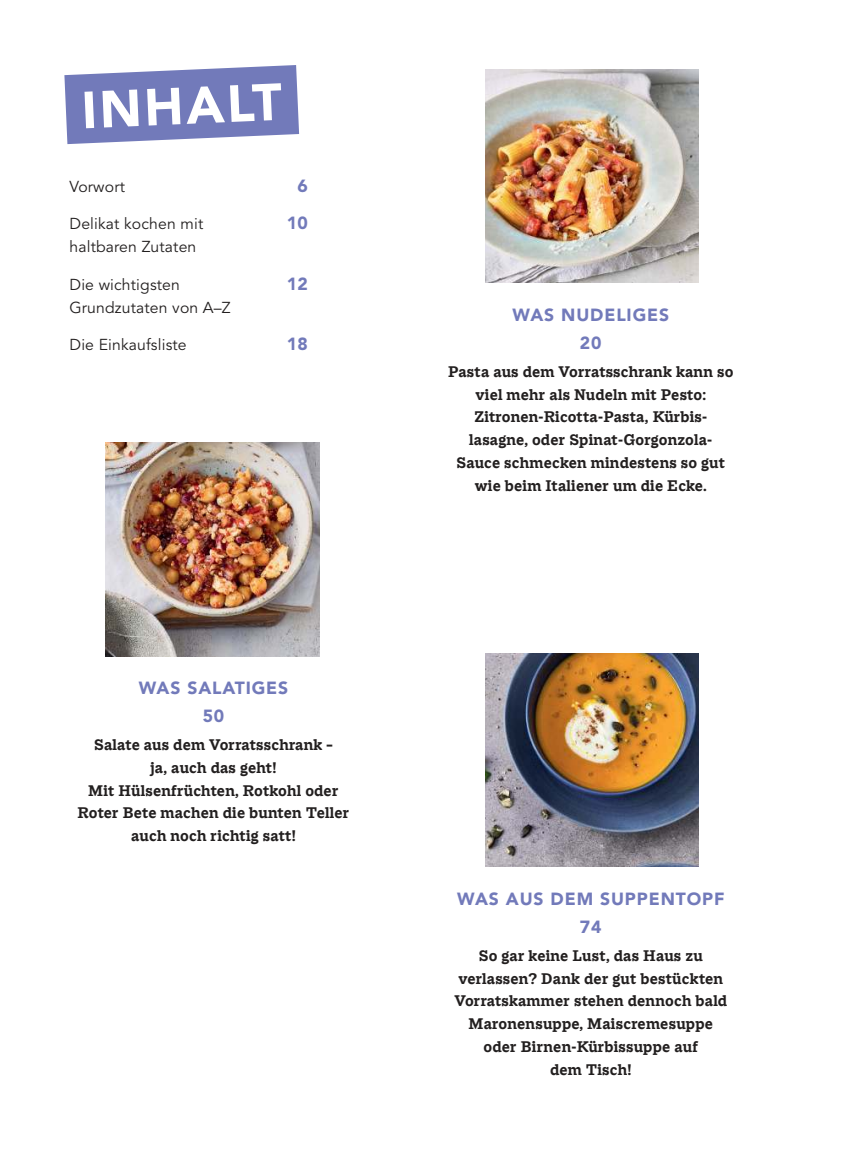
<style>
.page{position:relative;width:844px;height:1166px;background:#fff}
.page>*{position:absolute;margin:0;border:0;box-sizing:border-box;transform-origin:0 0}
.t1{font:900 51.62px "Avenir LT Std";color:#fff}
.t2{font:900 17.5px/28px "Avenir LT Std";letter-spacing:.05em;color:#727aba;text-align:center}
.t3{font:700 16.62px/22.8px "Macklin Slab";letter-spacing:.01em;color:#221f1f;text-align:center}
.t4{font:15.75px "Avenir LT Std";letter-spacing:.01em;color:#221f1f}
</style>
<div class="page">
<svg style="left:64px;top:65px;width:235px;height:79px;background:#858cc3"></svg>
<img style="left:485px;top:69px;width:213px;height:214px">
<img style="left:106px;top:443px;width:213px;height:213px">
<img style="left:485px;top:653px;width:213px;height:214px">
<h1 class="t1" style="left:80px;top:82px;width:202px;rotate:-3deg">INHALT</h1>
<p class="t4" style="left:69px;top:178px;width:57px">Vorwort</p>
<p class="t2" style="left:297px;top:171px;width:12px">6</p>
<p class="t4" style="left:69px;top:216px;width:135px">Delikat kochen mit</p>
<p class="t2" style="left:287px;top:208px;width:22px">10</p>
<p class="t4" style="left:69px;top:238px;width:128px">haltbaren Zutaten</p>
<p class="t4" style="left:69px;top:276px;width:112px">Die wichtigsten</p>
<p class="t2" style="left:287px;top:269px;width:22px">12</p>
<p class="t4" style="left:69px;top:299px;width:163px">Grundzutaten von A–Z</p>
<p class="t4" style="left:69px;top:336px;width:119px">Die Einkaufsliste</p>
<p class="t2" style="left:287px;top:329px;width:22px">18</p>
<p class="t2" style="left:139px;top:673px;width:151px">WAS SALATIGES<br>50</p>
<p class="t3" style="left:78px;top:735px;width:273px">Salate aus dem Vorratsschrank –<br>ja, auch das geht!<br>Mit Hülsenfrüchten, Rotkohl oder<br>Roter Bete machen die bunten Teller auch noch richtig satt!</p>
<p class="t2" style="left:512px;top:300px;width:158px">WAS NUDELIGES<br>20</p>
<p class="t3" style="left:448px;top:361px;width:287px">Pasta aus dem Vorratsschrank kann so viel mehr als Nudeln mit Pesto:<br>Zitronen-Ricotta-Pasta, Kürbis&shy;lasagne, oder Spinat-Gorgonzola-Sauce schmecken mindestens so gut wie beim Italiener um die Ecke.</p>
<p class="t2" style="left:457px;top:884px;width:269px">WAS AUS DEM SUPPENTOPF<br>74</p>
<p class="t3" style="left:454px;top:945px;width:274px">So gar keine Lust, das Haus zu verlassen? Dank der gut bestückten<br>Vorratskammer stehen dennoch bald<br>Maronensuppe, Maiscremesuppe oder Birnen-Kürbissuppe auf<br>dem Tisch!</p>
</div>
